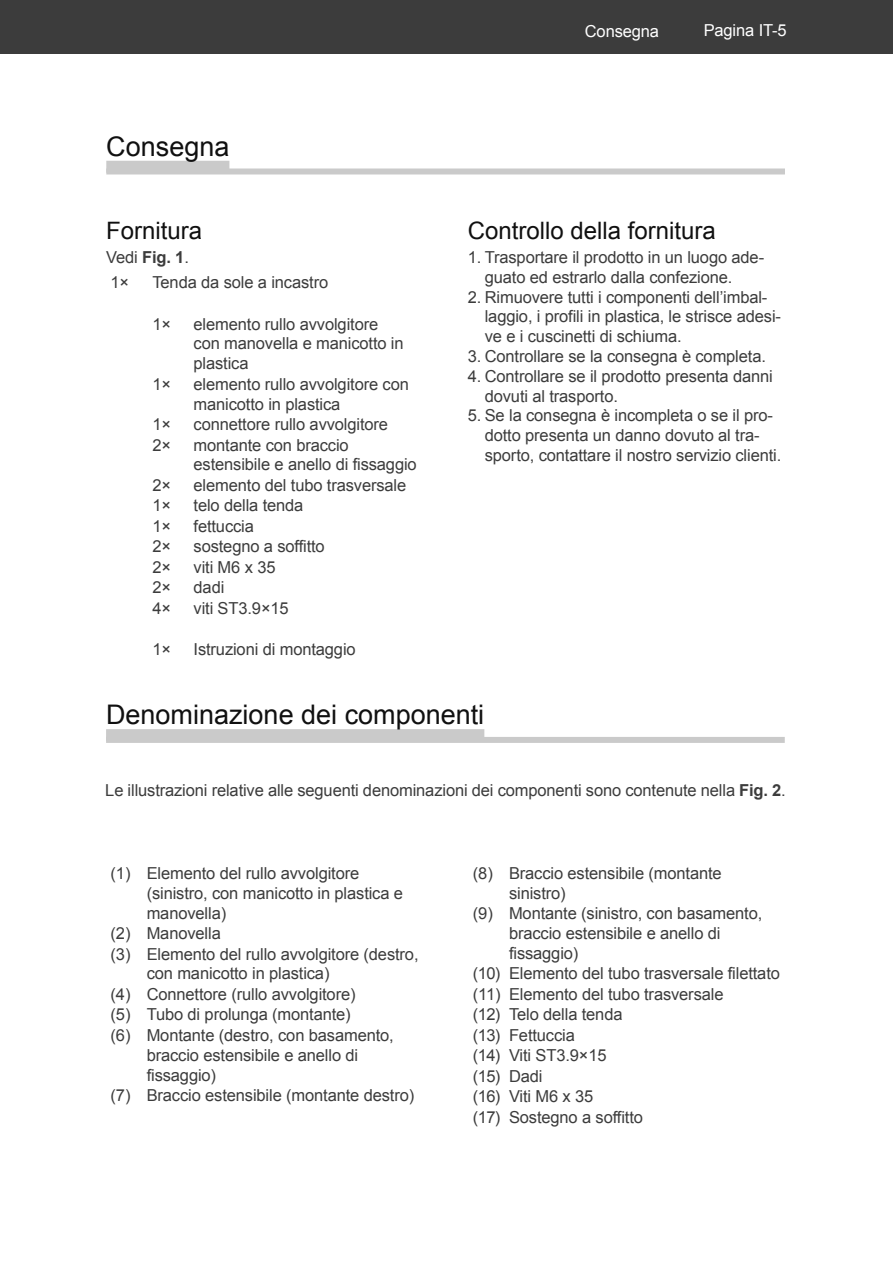
<style>
.page{position:relative;width:893px;height:1263px;background:#fff}
.page>*{position:absolute;margin:0;border:0;box-sizing:border-box;transform-origin:0 0}
.t1{font:27px "Arial";color:#101010}
.t2{font:24px "Arial";color:#101010}
.t3{font:16.5px/19.8px "Arial";letter-spacing:-.01em;color:#3c3c3c}
.t4{font:16.5px "Arial";letter-spacing:-.01em;color:#fff}
.s1{font-weight:700}
</style>
<div class="page">
<div style="left:0;top:0;width:893px;height:54px;background:#3c3c3c"></div>
<div style="left:106px;top:161px;width:123px;height:12px;background:#cacaca"></div>
<div style="left:106px;top:168px;width:679px;height:6px;background:#cacaca"></div>
<div style="left:106px;top:729px;width:378px;height:12px;background:#cacaca"></div>
<div style="left:106px;top:737px;width:679px;height:6px;background:#cacaca"></div>
<h1 class="t1" style="left:106px;top:129px;width:125px">Consegna</h1>
<h2 class="t2" style="left:106px;top:215px;width:98px">Fornitura</h2>
<p class="t3" style="left:106px;top:245px;width:84px;line-height:24.8px">Vedi <span class="s1">Fig. 1</span>.<br>1×</p>
<p class="t3" style="left:152px;top:272px;width:177px">Tenda da sole a incastro</p>
<p class="t3" style="left:152px;top:314px;width:20px">1×</p>
<p class="t3" style="left:194px;top:314px;width:212px">elemento rullo avvolgitore con manovella e manicotto in plastica</p>
<p class="t3" style="left:152px;top:374px;width:20px">1×</p>
<p class="t3" style="left:194px;top:374px;width:217px">elemento rullo avvolgitore con manicotto in plastica</p>
<p class="t3" style="left:152px;top:414px;width:20px">1×</p>
<p class="t3" style="left:194px;top:414px;width:196px">connettore rullo avvolgitore</p>
<p class="t3" style="left:152px;top:435px;width:20px">2×</p>
<p class="t3" style="left:194px;top:435px;width:225px">montante con braccio estensibile e anello di fissaggio</p>
<p class="t3" style="left:152px;top:475px;width:20px">2×</p>
<p class="t3" style="left:194px;top:475px;width:214px">elemento del tubo trasversale</p>
<p class="t3" style="left:152px;top:496px;width:20px">1×</p>
<p class="t3" style="left:194px;top:496px;width:111px">telo della tenda</p>
<p class="t3" style="left:152px;top:516px;width:20px">1×</p>
<p class="t3" style="left:194px;top:516px;width:62px">fettuccia</p>
<p class="t3" style="left:152px;top:537px;width:20px">2×</p>
<p class="t3" style="left:194px;top:537px;width:133px">sostegno a soffitto</p>
<p class="t3" style="left:152px;top:557px;width:20px">2×</p>
<p class="t3" style="left:194px;top:557px;width:83px">viti M6 x 35</p>
<p class="t3" style="left:152px;top:578px;width:20px">2×</p>
<p class="t3" style="left:194px;top:578px;width:32px">dadi</p>
<p class="t3" style="left:152px;top:598px;width:20px">4×</p>
<p class="t3" style="left:194px;top:598px;width:97px">viti ST3.9×15</p>
<p class="t3" style="left:152px;top:639px;width:20px">1×</p>
<p class="t3" style="left:194px;top:639px;width:164px">Istruzioni di montaggio</p>
<p class="t4" style="left:585px;top:21px;width:76px">Consegna</p>
<p class="t4" style="left:704px;top:20px;width:85px">Pagina IT-5</p>
<h2 class="t2" style="left:468px;top:215px;width:250px">Controllo della fornitura</h2>
<p class="t3" style="left:485px;top:247px;width:281px;text-indent:-17px">1. Trasportare il prodotto in un luogo ade&shy;guato ed estrarlo dalla confezione.</p>
<p class="t3" style="left:485px;top:287px;width:298px;text-indent:-17px">2. Rimuovere tutti i componenti dell’imbal&shy;laggio, i profili in plastica, le strisce adesi&shy;ve e i cuscinetti di schiuma.</p>
<p class="t3" style="left:468px;top:346px;width:300px">3. Controllare se la consegna è completa.</p>
<p class="t3" style="left:485px;top:366px;width:290px;text-indent:-17px">4. Controllare se il prodotto presenta danni dovuti al trasporto.</p>
<p class="t3" style="left:485px;top:406px;width:298px;text-indent:-17px">5. Se la consegna è incompleta o se il pro&shy;dotto presenta un danno dovuto al tra&shy;sporto, contattare il nostro servizio clienti.</p>
<h1 class="t1" style="left:106px;top:697px;width:380px">Denominazione dei componenti</h1>
<p class="t3" style="left:105px;top:780px;width:682px">Le illustrazioni relative alle seguenti denominazioni dei componenti sono contenute nella <span class="s1">Fig. 2</span>.</p>
<p class="t3" style="left:111px;top:863px;width:250px">(1) Elemento del rullo avvolgitore</p>
<p class="t3" style="left:147px;top:883px;width:258px">(sinistro, con manicotto in plastica e</p>
<p class="t3" style="left:147px;top:903px;width:81px">manovella)</p>
<p class="t3" style="left:111px;top:923px;width:112px">(2) Manovella</p>
<p class="t3" style="left:111px;top:944px;width:309px">(3) Elemento del rullo avvolgitore (destro,</p>
<p class="t3" style="left:147px;top:964px;width:184px">con manicotto in plastica)</p>
<p class="t3" style="left:111px;top:984px;width:246px">(4) Connettore (rullo avvolgitore)</p>
<p class="t3" style="left:111px;top:1005px;width:242px">(5) Tubo di prolunga (montante)</p>
<p class="t3" style="left:111px;top:1025px;width:285px">(6) Montante (destro, con basamento,</p>
<p class="t3" style="left:147px;top:1045px;width:213px">braccio estensibile e anello di</p>
<p class="t3" style="left:147px;top:1065px;width:71px">fissaggio)</p>
<p class="t3" style="left:111px;top:1085px;width:305px">(7) Braccio estensibile (montante destro)</p>
<p class="t3" style="left:473px;top:863px;width:250px">(8) Braccio estensibile (montante</p>
<p class="t3" style="left:509px;top:883px;width:58px">sinistro)</p>
<p class="t3" style="left:473px;top:904px;width:291px">(9) Montante (sinistro, con basamento,</p>
<p class="t3" style="left:509px;top:923px;width:213px">braccio estensibile e anello di</p>
<p class="t3" style="left:509px;top:943px;width:71px">fissaggio)</p>
<p class="t3" style="left:473px;top:964px;width:309px">(10) Elemento del tubo trasversale filettato</p>
<p class="t3" style="left:473px;top:984px;width:252px">(11) Elemento del tubo trasversale</p>
<p class="t3" style="left:473px;top:1005px;width:151px">(12) Telo della tenda</p>
<p class="t3" style="left:473px;top:1025px;width:103px">(13) Fettuccia</p>
<p class="t3" style="left:473px;top:1046px;width:135px">(14) Viti ST3.9×15</p>
<p class="t3" style="left:473px;top:1066px;width:71px">(15) Dadi</p>
<p class="t3" style="left:473px;top:1087px;width:122px">(16) Viti M6 x 35</p>
<p class="t3" style="left:473px;top:1107px;width:172px">(17) Sostegno a soffitto</p>
</div>
